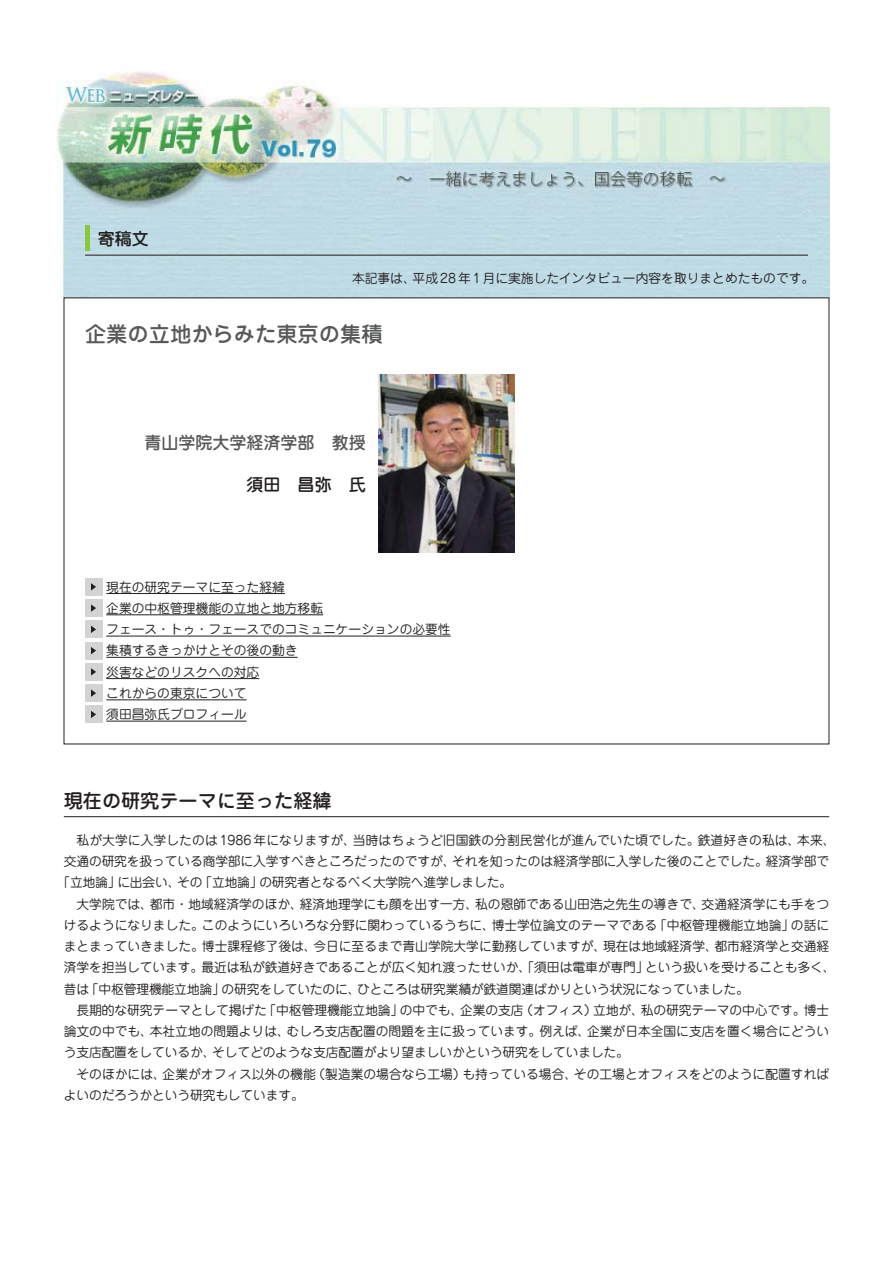
<style>
.page{position:relative;width:893px;height:1263px;background:#fff}
.page>*{position:absolute;margin:0;border:0;box-sizing:border-box;transform-origin:0 0}
.t1{font:21.3px "Jun 34 Pro Medium 90 pv RKSJ H";color:#58595b}
.t2{font:19.2px "Jun 34 Pro Medium 90 pv RKSJ H";color:#231f20}
.t3{font:16.95px "Jun 34 Pro Medium 90 pv RKSJ H";color:#58595b}
.t4{font:16.95px "Jun 34 Pro Medium 90 pv RKSJ H";color:#231f20}
.t5{font:12.75px/21.3px "Jun 201 Pro Regular 90 pv RKSJ H";color:#231f20}
</style>
<div class="page">
<img style="left:56px;top:71px;width:773px;height:227px">
<hr style="left:85px;top:225px;width:4px;height:26px;background:#8cc63f">
<hr style="left:85px;top:255px;width:723px;height:1px;background:#231f20">
<hr style="left:106px;top:593px;width:179px;height:1px;background:#231f20">
<hr style="left:106px;top:614px;width:217px;height:1px;background:#231f20">
<hr style="left:106px;top:636px;width:345px;height:1px;background:#231f20">
<hr style="left:106px;top:657px;width:192px;height:1px;background:#231f20">
<hr style="left:106px;top:678px;width:153px;height:1px;background:#231f20">
<hr style="left:106px;top:699px;width:141px;height:1px;background:#231f20">
<hr style="left:106px;top:721px;width:141px;height:1px;background:#231f20">
<div style="left:85px;top:578px;width:17px;height:17px;background:#d1d3d4"></div>
<svg style="left:91px;top:583px;width:5px;height:7px"></svg>
<div style="left:85px;top:600px;width:17px;height:17px;background:#d1d3d4"></div>
<svg style="left:91px;top:604px;width:5px;height:8px"></svg>
<div style="left:85px;top:621px;width:17px;height:17px;background:#d1d3d4"></div>
<svg style="left:91px;top:626px;width:5px;height:7px"></svg>
<div style="left:85px;top:642px;width:17px;height:17px;background:#d1d3d4"></div>
<svg style="left:91px;top:647px;width:5px;height:7px"></svg>
<div style="left:85px;top:663px;width:17px;height:17px;background:#d1d3d4"></div>
<svg style="left:91px;top:668px;width:5px;height:8px"></svg>
<div style="left:85px;top:685px;width:17px;height:17px;background:#d1d3d4"></div>
<svg style="left:91px;top:689px;width:5px;height:8px"></svg>
<div style="left:85px;top:706px;width:17px;height:17px;background:#d1d3d4"></div>
<svg style="left:91px;top:711px;width:5px;height:7px"></svg>
<img style="left:378px;top:374px;width:136px;height:179px">
<hr style="left:64px;top:816px;width:765px;height:1px;background:#231f20">
<h3 class="t4" style="left:98px;top:232px;width:53px">寄稿文</h3>
<p class="t5" style="left:352px;top:270px;width:464px">本記事は、平成28年1月に実施したインタビュー内容を取りまとめたものです。</p>
<h1 class="t1" style="left:85px;top:326px;width:299px">企業の立地からみた東京の集積</h1>
<h3 class="t3" style="left:145px;top:436px;width:223px">青山学院大学経済学部　教授</h3>
<h3 class="t4" style="left:247px;top:478px;width:121px">須田　昌弥　氏</h3>
<p class="t5" style="left:106px;top:578px;width:346px">現在の研究テーマに至った経緯<br>企業の中枢管理機能の立地と地方移転<br>フェース・トゥ・フェースでのコミュニケーションの必要性集積するきっかけとその後の動き<br>災害などのリスクへの対応<br>これからの東京について<br>須田昌弥氏プロフィール</p>
<h2 class="t2" style="left:64px;top:793px;width:269px">現在の研究テーマに至った経緯</h2>
<p class="t5" style="left:77px;top:831px;width:760px">私が大学に入学したのは1986年になりますが、当時はちょうど旧国鉄の分割民営化が進んでいた頃でした。鉄道好きの私は、本来、</p>
<p class="t5" style="left:64px;top:852px;width:767px">交通の研究を扱っている商学部に入学すべきところだったのですが、それを知ったのは経済学部に入学した後のことでした。経済学部で</p>
<p class="t5" style="left:57px;top:873px;width:456px">「立地論」に出会い、その「立地論」の研究者となるべく大学院へ進学しました。</p>
<p class="t5" style="left:77px;top:895px;width:754px">大学院では、都市・地域経済学のほか、経済地理学にも顔を出す一方、私の恩師である山田浩之先生の導きで、交通経済学にも手をつ</p>
<p class="t5" style="left:64px;top:916px;width:767px">けるようになりました。このようにいろいろな分野に関わっているうちに、博士学位論文のテーマである「中枢管理機能立地論」の話に</p>
<p class="t5" style="left:64px;top:937px;width:767px">まとまっていきました。博士課程修了後は、今日に至るまで青山学院大学に勤務していますが、現在は地域経済学、都市経済学と交通経</p>
<p class="t5" style="left:64px;top:958px;width:773px">済学を担当しています。最近は私が鉄道好きであることが広く知れ渡ったせいか、「須田は電車が専門」という扱いを受けることも多く、</p>
<p class="t5" style="left:64px;top:980px;width:687px">昔は「中枢管理機能立地論」の研究をしていたのに、ひところは研究業績が鉄道関連ばかりという状況になっていました。</p>
<p class="t5" style="left:77px;top:1001px;width:754px">長期的な研究テーマとして掲げた「中枢管理機能立地論」の中でも、企業の支店（オフィス）立地が、私の研究テーマの中心です。博士</p>
<p class="t5" style="left:64px;top:1022px;width:767px">論文の中でも、本社立地の問題よりは、むしろ支店配置の問題を主に扱っています。例えば、企業が日本全国に支店を置く場合にどうい</p>
<p class="t5" style="left:64px;top:1043px;width:567px">う支店配置をしているか、そしてどのような支店配置がより望ましいかという研究をしていました。</p>
<p class="t5" style="left:77px;top:1065px;width:754px">そのほかには、企業がオフィス以外の機能（製造業の場合なら工場）も持っている場合、その工場とオフィスをどのように配置すれば</p>
<p class="t5" style="left:64px;top:1086px;width:242px">よいのだろうかという研究もしています。</p>
</div>
